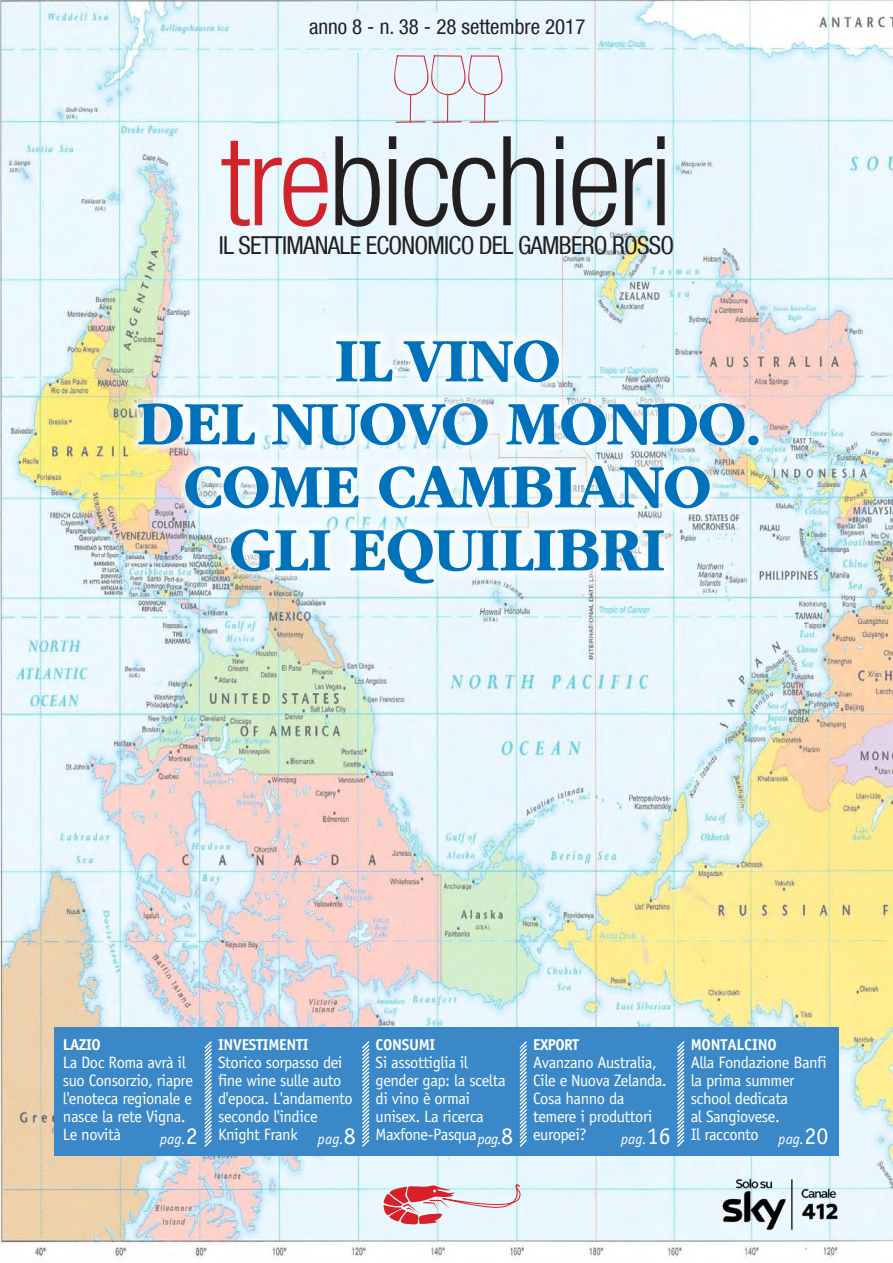
<style>
.page{position:relative;width:893px;height:1263px;background:#fff}
.page>*{position:absolute;margin:0;border:0;box-sizing:border-box;transform-origin:0 0}
.t1{font:300 condensed 124.5px "Helvetica Neue LT Com";letter-spacing:-.025em;color:#231f20}
.Titolone{font:700 64.5px "ITC Garamond Std";letter-spacing:-.03em;color:#0072bc;scale:.95 1}
.t2{font:condensed 24.75px "Helvetica Neue LT Com";letter-spacing:-.03em;color:#231f20}
.t3{font:condensed 21px "Helvetica Neue LT Com";color:#231f20}
.t4{font:16.5px/18px "Officina Sans Std";letter-spacing:-.03em;color:#fff}
.t5{font:700 15.75px "Officina Sans Std";letter-spacing:-.02em;color:#fff}
.t6{font:italic 15px "Officina Sans Std";color:#fff}
.s1{color:#d1232a}
.s2{font-style:normal;font-size:24px}
</style>
<div class="page">
<img style="left:0;top:0;width:893px;height:1259px">
<div style="left:54px;top:1028px;width:785px;height:128px;background:#3b88c8"></div>
<svg style="left:383px;top:1184px;width:137px;height:40px;background:#e2b8bf"></svg>
<svg style="left:204px;top:1041px;width:8px;height:106px"></svg>
<svg style="left:362px;top:1041px;width:8px;height:106px"></svg>
<svg style="left:519px;top:1041px;width:8px;height:106px"></svg>
<svg style="left:677px;top:1041px;width:8px;height:106px"></svg>
<svg style="left:390px;top:55px;width:113px;height:68px;background:#e4e6ee"></svg>
<img style="left:722px;top:1177px;width:117px;height:65px">
<div style="left:126px;top:328px;width:645px;height:267px;background:#fff;opacity:.61"></div>
<p class="t3" style="left:309px;top:14px;width:278px">anno 8 - n. 38 - 28 settembre 2017</p>
<p class="t1" style="left:221px;top:110px;width:453px"><span class="s1">tre</span>bicchieri</p>
<p class="t2" style="left:219px;top:231px;width:457px">IL SETTIMANALE ECONOMICO DEL GAMBERO ROSSO</p>
<p class="Titolone" style="left:334px;top:324px;width:241px">IL VINO</p>
<p class="Titolone" style="left:137px;top:387px;width:660px">DEL NUOVO MONDO.</p>
<p class="Titolone" style="left:183px;top:451px;width:558px">COME CAMBIANO</p>
<p class="Titolone" style="left:229px;top:514px;width:462px">GLI EQUILIBRI</p>
<p class="t5" style="left:63px;top:1035px;width:39px">LAZIO</p>
<p class="t4" style="left:63px;top:1054px;width:132px">La Doc Roma avrà il suo Consorzio, riapre l'enoteca regionale e nasce la rete Vigna.</p>
<p class="t4" style="left:63px;top:1126px;width:60px">Le novità</p>
<p class="t6" style="left:160px;top:1130px;width:39px">pag.<span class="s2">2</span></p>
<p class="t5" style="left:218px;top:1034px;width:92px">INVESTIMENTI</p>
<p class="t4" style="left:218px;top:1053px;width:136px">Storico sorpasso dei fine wine sulle auto d'epoca. L'andamento secondo l'indice<br>Knight Frank</p>
<p class="t5" style="left:376px;top:1034px;width:61px">CONSUMI</p>
<p class="t4" style="left:376px;top:1053px;width:132px">Si assottiglia il gender gap: la scelta di vino è ormai unisex. La ricerca<br>Maxfone-Pasqua</p>
<p class="t5" style="left:533px;top:1034px;width:48px">EXPORT</p>
<p class="t4" style="left:533px;top:1053px;width:135px">Avanzano Australia,<br>Cile e Nuova Zelanda.<br>Cosa hanno da temere i produttori europei?</p>
<p class="t6" style="left:318px;top:1130px;width:39px">pag.<span class="s2">8</span></p>
<p class="t6" style="left:478px;top:1130px;width:37px">pag.<span class="s2">8</span></p>
<p class="t6" style="left:621px;top:1130px;width:51px">pag.<span class="s2">16</span></p>
<p class="t5" style="left:691px;top:1034px;width:88px">MONTALCINO</p>
<p class="t4" style="left:691px;top:1053px;width:137px">Alla Fondazione Banfi la prima summer school dedicata</p>
<p class="t4" style="left:691px;top:1107px;width:91px">al Sangiovese.</p>
<p class="t4" style="left:691px;top:1125px;width:70px">Il racconto</p>
<p class="t6" style="left:778px;top:1130px;width:51px">pag.<span class="s2">20</span></p>
</div>
